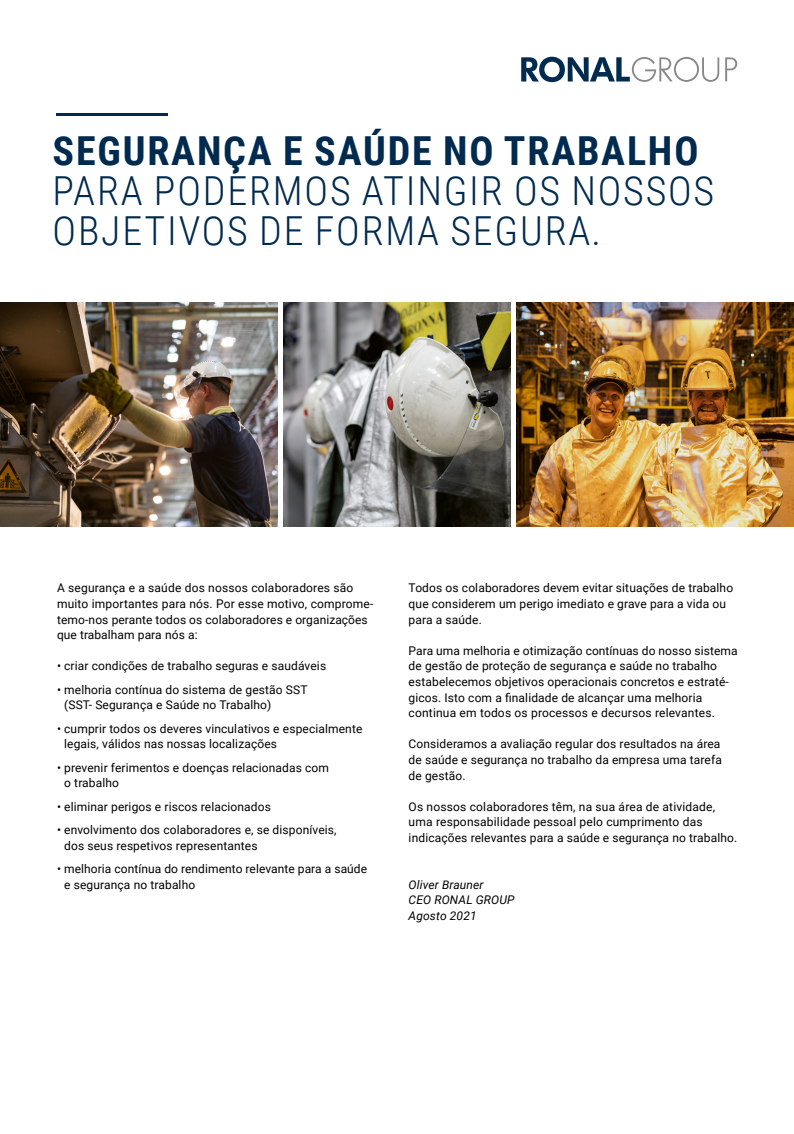
<style>
.page{position:relative;width:794px;height:1134px;background:#fff}
.page>*{position:absolute;margin:0;border:0;box-sizing:border-box;transform-origin:0 0}
.t1{font:300 40px/40px "Roboto Condensed";letter-spacing:.045em;color:#002a4e}
.t2{font:700 40px "Roboto Condensed";letter-spacing:.045em;color:#002a4e}
.t3{font:12px/15.6px "Roboto";letter-spacing:.01em;color:#000}
.t4{font:italic 12px/15.6px "Roboto";letter-spacing:.01em;color:#000}
</style>
<div class="page">
<svg style="left:521px;top:57px;width:216px;height:25px"></svg>
<hr style="left:57px;top:113px;width:111px;height:3px;background:#002a4e">
<img style="left:516px;top:303px;width:278px;height:224px">
<img style="left:283px;top:303px;width:227px;height:224px">
<img style="left:0;top:303px;width:278px;height:224px">
<h1 class="t2" style="left:53px;top:123px;width:647px">SEGURANÇA E SAÚDE NO TRABALHO</h1>
<h1 class="t1" style="left:53px;top:170px;width:663px">PARA PODERMOS ATINGIR OS NOSSOS<br>OBJETIVOS DE FORMA SEGURA.</h1>
<p class="t3" style="left:57px;top:580px;width:318px">A segurança e a saúde dos nossos colaboradores são muito importantes para nós. Por esse motivo, comprome&shy;temo-nos perante todos os colaboradores e organizações que trabalham para nós a:</p>
<p class="t3" style="left:57px;top:658px;width:271px">• criar condições de trabalho seguras e saudáveis</p>
<p class="t3" style="left:64px;top:681px;width:245px;text-indent:-7px">• melhoria contínua do sistema de gestão SST (SST- Segurança e Saúde no Trabalho)</p>
<p class="t3" style="left:64px;top:720px;width:300px;text-indent:-7px">• cumprir todos os deveres vinculativos e especialmente legais, válidos nas nossas localizações</p>
<p class="t3" style="left:64px;top:759px;width:266px;text-indent:-7px">• prevenir ferimentos e doenças relacionadas com o trabalho</p>
<p class="t3" style="left:57px;top:798px;width:215px">• eliminar perigos e riscos relacionados</p>
<p class="t3" style="left:64px;top:822px;width:274px;text-indent:-7px">• envolvimento dos colaboradores e, se disponíveis, dos seus respetivos representantes</p>
<p class="t3" style="left:64px;top:861px;width:304px;text-indent:-7px">• melhoria contínua do rendimento relevante para a saúde e segurança no trabalho</p>
<p class="t3" style="left:409px;top:580px;width:326px">Todos os colaboradores devem evitar situações de trabalho que considerem um perigo imediato e grave para a vida ou para a saúde.</p>
<p class="t3" style="left:409px;top:642px;width:330px">Para uma melhoria e otimização contínuas do nosso sistema de gestão de proteção de segurança e saúde no trabalho estabelecemos objetivos operacionais concretos e estraté&shy;gicos. Isto com a finalidade de alcançar uma melhoria continua em todos os processos e decursos relevantes.</p>
<p class="t3" style="left:409px;top:736px;width:315px">Consideramos a avaliação regular dos resultados na área de saúde e segurança no trabalho da empresa uma tarefa de gestão.</p>
<p class="t3" style="left:409px;top:798px;width:330px">Os nossos colaboradores têm, na sua área de atividade, uma responsabilidade pessoal pelo cumprimento das indicações relevantes para a saúde e segurança no trabalho.</p>
<p class="t4" style="left:409px;top:876px;width:107px">Oliver Brauner<br>CEO RONAL GROUP<br>Agosto 2021</p>
</div>
